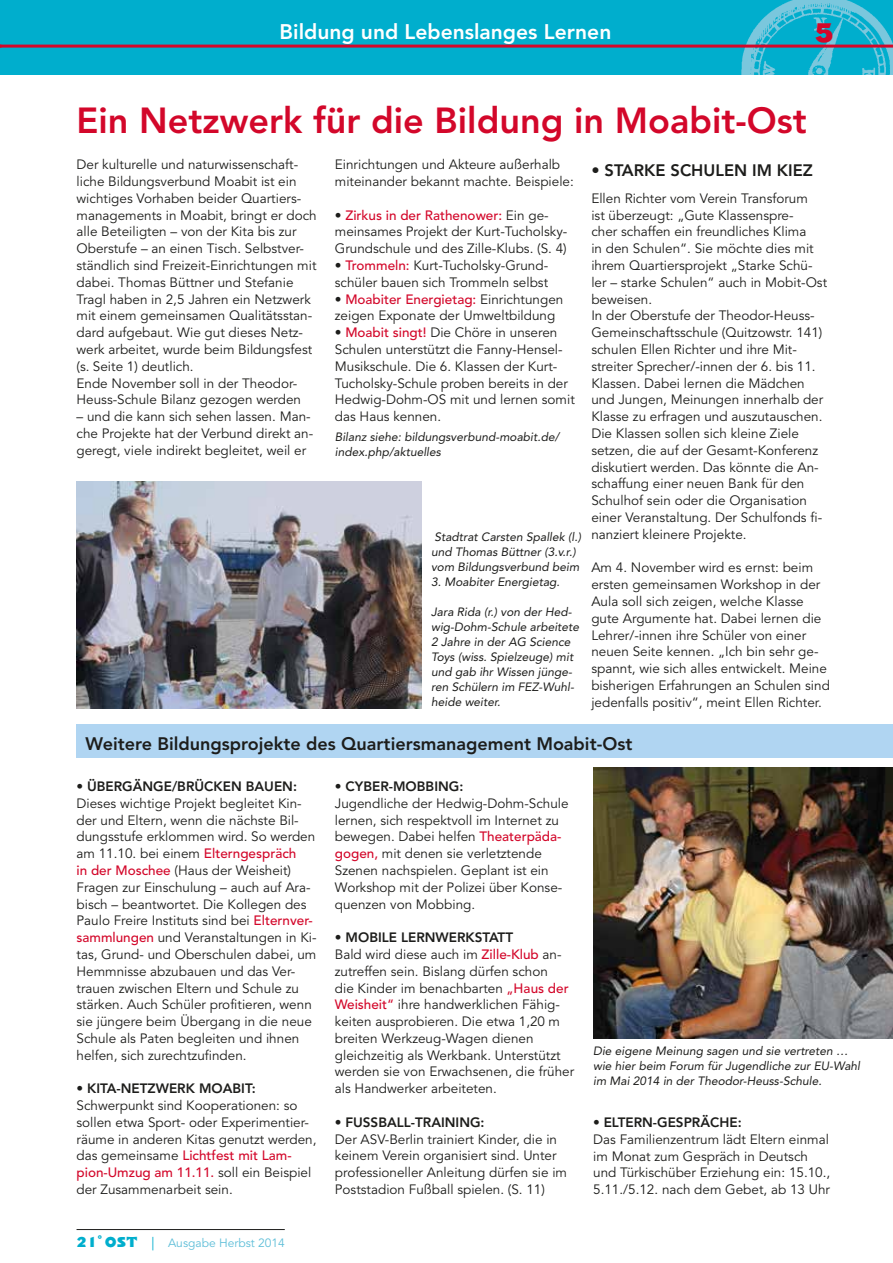
<style>
.page{position:relative;width:893px;height:1263px;background:#fff}
.page>*{position:absolute;margin:0;border:0;box-sizing:border-box;transform-origin:0 0}
.t1{font:800 36px "Avenir LT Pro";color:#d3072a}
.t2{font:25.5px "Nimrod";color:#d3072a}
.t3{font:800 21px "Avenir LT Pro";color:#fff}
.t4{font:800 18px "Avenir LT Pro";color:#1d1d1b}
.t5{font:800 16.5px "Avenir LT Pro";color:#1d1d1b}
.t6{font:13.5px/16.8px "Avenir LT Pro";color:#1d1d1b}
.t7{font:500 13.5px/16.8px "Avenir";color:#d3072a}
.t8{font:800 13.5px "Avenir";color:#1d1d1b}
.t9{font:italic 12px/15px "Avenir";color:#1d1d1b}
.t10{font:12px "Avenir LT Pro";color:#5ebed8}
.s1{font-family:"Avenir LT Pro";font-weight:400;color:#1d1d1b}
.s2{font-family:"Avenir";font-weight:500;color:#d3072a}
.s3{font-family:"Avenir LT Pro";font-weight:400}
.s4{font-family:"Nimrod";font-size:13.5px;color:#00aecd}
.s5{font-size:13.5px;color:#00aecd}
</style>
<div class="page">
<div style="left:0;top:0;width:893px;height:74px;background:#00aecd"></div>
<img style="left:742px;top:0;width:151px;height:74px">
<hr style="left:0;top:45px;width:893px;height:3px;background:#d3072a">
<hr style="left:77px;top:1229px;width:208px;height:1px;background:#1d1d1b">
<div style="left:77px;top:724px;width:816px;height:33px;background:#b0d5f2"></div>
<img style="left:593px;top:767px;width:300px;height:271px">
<img style="left:77px;top:482px;width:345px;height:227px">
<h3 class="t3" style="left:280px;top:20px;width:333px">Bildung und Lebenslanges Lernen</h3>
<h2 class="t2" style="left:814px;top:15px;width:22px">5</h2>
<h1 class="t1" style="left:77px;top:99px;width:732px">Ein Netzwerk für die Bildung in Moabit-Ost</h1>
<p class="t6" style="left:77px;top:156px;width:242px">Der kulturelle und naturwissenschaft&shy;liche Bildungsverbund Moabit ist ein wichtiges Vorhaben beider Quartiers&shy;managements in Moabit, bringt er doch alle Beteiligten – von der Kita bis zur Oberstufe – an einen Tisch. Selbstver&shy;ständlich sind Freizeit-Einrichtungen mit dabei. Thomas Büttner und Stefanie Tragl haben in 2,5 Jahren ein Netzwerk mit einem gemeinsamen Qualitätsstan&shy;dard aufgebaut. Wie gut dieses Netz&shy;werk arbeitet, wurde beim Bildungsfest (s. Seite 1) deutlich.<br>Ende November soll in der Theodor-Heuss-Schule Bilanz gezogen werden</p>
<p class="t6" style="left:77px;top:408px;width:238px">– und die kann sich sehen lassen. Man&shy;che Projekte hat der Verbund direkt an&shy;geregt, viele indirekt begleitet, weil er</p>
<p class="t6" style="left:335px;top:156px;width:241px">Einrichtungen und Akteure außerhalb miteinander bekannt machte. Beispiele:</p>
<p class="t7" style="left:335px;top:207px;width:215px"><span class="s1">•</span> Zirkus in der Rathenower: <span class="s1">Ein ge-</span></p>
<p class="t6" style="left:335px;top:224px;width:234px">meinsames Projekt der Kurt-Tucholsky-<br>Grundschule und des Zille-Klubs. (S. 4)</p>
<p class="t6" style="left:335px;top:257px;width:215px">• <span class="s2">Trommeln:</span> Kurt-Tucholsky-Grund&shy;schüler bauen sich Trommeln selbst</p>
<p class="t7" style="left:335px;top:291px;width:230px"><span class="s1">•</span> Moabiter Energietag: <span class="s1">Einrichtungen</span></p>
<p class="t6" style="left:335px;top:307px;width:222px">zeigen Exponate der Umweltbildung</p>
<p class="t6" style="left:335px;top:324px;width:241px">• <span class="s2">Moabit singt!</span> Die Chöre in unseren Schulen unterstützt die Fanny-Hensel-Musikschule. Die 6. Klassen der Kurt-Tucholsky-Schule proben bereits in der Hedwig-Dohm-OS mit und lernen somit das Haus kennen.</p>
<p class="t9" style="left:335px;top:429px;width:226px">Bilanz siehe: bildungsverbund-moabit.de/ index.php/aktuelles</p>
<p class="t5" style="left:591px;top:161px;width:223px">• STARKE SCHULEN IM KIEZ</p>
<p class="t6" style="left:591px;top:190px;width:237px">Ellen Richter vom Verein Transforum<br>ist überzeugt: „Gute Klassenspre-<br>cher schaffen ein freundliches Klima<br>in den Schulen“. Sie möchte dies mit ihrem Quartiersprojekt „Starke Schü&shy;ler – starke Schulen“ auch in Mobit-Ost beweisen.<br>In der Oberstufe der Theodor-Heuss-Gemeinschaftsschule (Quitzowstr. 141) schulen Ellen Richter und ihre Mit&shy;streiter Sprecher/-innen der 6. bis 11.<br>Klassen. Dabei lernen die Mädchen und Jungen, Meinungen innerhalb der Klasse zu erfragen und auszutauschen.<br>Die Klassen sollen sich kleine Ziele setzen, die auf der Gesamt-Konferenz diskutiert werden. Das könnte die An&shy;schaffung einer neuen Bank für den Schulhof sein oder die Organisation einer Veranstaltung. Der Schulfonds fi&shy;nanziert kleinere Projekte.</p>
<p class="t6" style="left:591px;top:560px;width:240px">Am 4. November wird es ernst: beim ersten gemeinsamen Workshop in der Aula soll sich zeigen, welche Klasse gute Argumente hat. Dabei lernen die Lehrer/-innen ihre Schüler von einer neuen Seite kennen. „Ich bin sehr ge&shy;spannt, wie sich alles entwickelt. Meine bisherigen Erfahrungen an Schulen sind jedenfalls positiv“, meint Ellen Richter.</p>
<p class="t9" style="left:431px;top:529px;width:151px">Stadtrat Carsten Spallek (l.) und Thomas Büttner (3.v.r.) vom Bildungsverbund beim</p>
<p class="t9" style="left:431px;top:574px;width:130px">3. Moabiter Energietag.</p>
<p class="t9" style="left:431px;top:604px;width:149px">Jara Rida (r.) von der Hed&shy;wig-Dohm-Schule arbeitete<br>2 Jahre in der AG Science<br>Toys (wiss. Spielzeuge) mit und gab ihr Wissen jünge&shy;ren Schülern im FEZ-Wuhl&shy;heide weiter.</p>
<h3 class="t4" style="left:86px;top:733px;width:548px">Weitere Bildungsprojekte des Quartiersmanagement Moabit-Ost</h3>
<p class="t8" style="left:77px;top:778px;width:222px"><span class="s3">•</span> ÜBERGÄNGE/BRÜCKEN BAUEN:</p>
<p class="t6" style="left:77px;top:795px;width:242px">Dieses wichtige Projekt begleitet Kin&shy;der und Eltern, wenn die nächste Bil&shy;dungsstufe erklommen wird. So werden am 11.10. bei einem <span class="s2">Elterngespräch<br>in der Moschee</span> (Haus der Weisheit)<br>Fragen zur Einschulung – auch auf Ara&shy;bisch – beantwortet. Die Kollegen des Paulo Freire Instituts sind bei <span class="s2">Elternver&shy;sammlungen</span> und Veranstaltungen in Ki&shy;tas, Grund- und Oberschulen dabei, um Hemmnisse abzubauen und das Ver&shy;trauen zwischen Eltern und Schule zu stärken. Auch Schüler profitieren, wenn sie jüngere beim Übergang in die neue Schule als Paten begleiten und ihnen helfen, sich zurechtzufinden.</p>
<p class="t8" style="left:77px;top:1080px;width:181px">• KITA-NETZWERK MOABIT:</p>
<p class="t6" style="left:77px;top:1097px;width:242px">Schwerpunkt sind Kooperationen: so sollen etwa Sport- oder Experimentier&shy;räume in anderen Kitas genutzt werden,</p>
<p class="t7" style="left:77px;top:1148px;width:236px"><span class="s1">das gemeinsame</span> Lichtfest mit Lam&shy;pion-Umzug am 11.11. <span class="s1">soll ein Beispiel</span></p>
<p class="t6" style="left:77px;top:1181px;width:158px">der Zusammenarbeit sein.</p>
<p class="t10" style="left:77px;top:1235px;width:210px"><span class="s4">21˚ OST</span> <span class="s5">|</span> Ausgabe Herbst 2014</p>
<p class="t8" style="left:335px;top:778px;width:130px">• CYBER-MOBBING:</p>
<p class="t6" style="left:335px;top:795px;width:235px">Jugendliche der Hedwig-Dohm-Schule lernen, sich respektvoll im Internet zu bewegen. Dabei helfen <span class="s2">Theaterpäda&shy;gogen,</span> mit denen sie verletztende Szenen nachspielen. Geplant ist ein Workshop mit der Polizei über Konse&shy;quenzen von Mobbing.</p>
<p class="t8" style="left:335px;top:929px;width:180px">• MOBILE LERNWERKSTATT</p>
<p class="t6" style="left:335px;top:946px;width:241px">Bald wird diese auch im <span class="s2">Zille-Klub</span> an&shy;zutreffen sein. Bislang dürfen schon<br>die Kinder im benachbarten <span class="s2">„Haus der Weisheit“</span> ihre handwerklichen Fähig&shy;keiten ausprobieren. Die etwa 1,20 m breiten Werkzeug-Wagen dienen gleichzeitig als Werkbank. Unterstützt werden sie von Erwachsenen, die früher als Handwerker arbeiteten.</p>
<p class="t8" style="left:335px;top:1114px;width:151px"><span class="s3">•</span> FUSSBALL-TRAINING:</p>
<p class="t6" style="left:335px;top:1131px;width:234px">Der ASV-Berlin trainiert Kinder, die in keinem Verein organisiert sind. Unter professioneller Anleitung dürfen sie im Poststadion Fußball spielen. (S. 11)</p>
<p class="t9" style="left:593px;top:1044px;width:268px">Die eigene Meinung sagen und sie vertreten … wie hier beim Forum für Jugendliche zur EU-Wahl im Mai 2014 in der Theodor-Heuss-Schule.</p>
<p class="t8" style="left:593px;top:1114px;width:150px"><span class="s3">•</span> ELTERN-GESPRÄCHE:</p>
<p class="t6" style="left:593px;top:1131px;width:239px">Das Familienzentrum lädt Eltern einmal im Monat zum Gespräch in Deutsch und Türkischüber Erziehung ein: 15.10., 5.11./5.12. nach dem Gebet, ab 13 Uhr</p>
</div>
